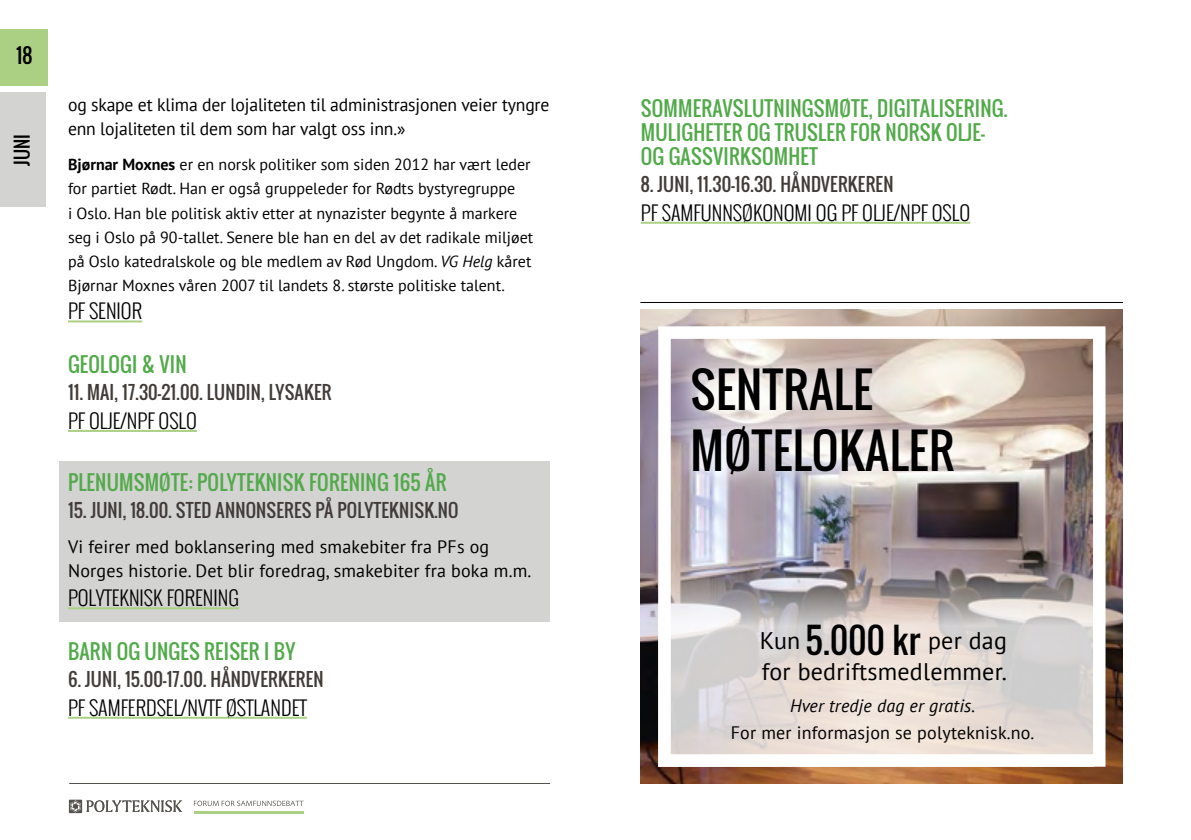
<style>
.page{position:relative;width:1191px;height:840px;background:#fff}
.page>*{position:absolute;margin:0;border:0;box-sizing:border-box;transform-origin:0 0}
.t1{font:46.6px/61px "Oswald";letter-spacing:.01em;color:#000}
.t2{font:24px/30.2px "PT Sans";letter-spacing:.01em;color:#000}
.t3{font:20px/24px "Oswald";letter-spacing:.01em;color:#52aa4a}
.t4{font:300 20px "Oswald";color:#000}
.t5{font:20px "Oswald";color:#000}
.t6{font:18px "Oswald";letter-spacing:.01em;color:#413c38}
.t7{font:18px/24px "PT Sans";letter-spacing:.01em;color:#000}
.t8{font:18px/24px "PT Sans";letter-spacing:-.01em;color:#000}
.t9{font:italic 18px "PT Sans";letter-spacing:.01em;color:#000}
.t10{font:18px "Oswald";color:#000}
.t11{font:16px/24px "PT Sans";color:#000}
.s1{font-weight:700}
.s2{font-style:italic}
.s3{font-family:"Oswald";font-size:34px}
</style>
<div class="page">
<div style="left:0;top:29px;width:47px;height:57px;background:#acd083"></div>
<div style="left:69px;top:799px;width:13px;height:13px;background:#55524e"></div>
<svg style="left:70px;top:799px;width:112px;height:13px"></svg>
<svg style="left:194px;top:800px;width:110px;height:5px"></svg>
<hr style="left:194px;top:810px;width:110px;height:2px;background:#acd083">
<hr style="left:69px;top:782px;width:481px;height:1px;background:#55524e">
<div style="left:60px;top:460px;width:490px;height:161px;background:#d3d3d2"></div>
<div style="left:0;top:93px;width:46px;height:114px;background:#d3d3d2"></div>
<hr style="left:68px;top:320px;width:74px;height:2px;background:#acd083">
<hr style="left:68px;top:429px;width:129px;height:2px;background:#acd083">
<hr style="left:68px;top:607px;width:171px;height:2px;background:#acd083">
<hr style="left:68px;top:716px;width:239px;height:2px;background:#acd083">
<hr style="left:641px;top:222px;width:329px;height:2px;background:#acd083">
<img style="left:641px;top:309px;width:482px;height:474px">
<hr style="left:640px;top:302px;width:483px;height:1px;background:#000">
<div style="left:671px;top:346px;width:303px;height:147px;background:#fff;opacity:.75"></div>
<div style="left:658px;top:326px;width:447px;height:440px;border:12px solid #fff"></div>
<svg style="left:658px;top:553px;width:436px;height:213px;background:#d2cbc8"></svg>
<p class="t5" style="left:16px;top:41px;width:18px">18</p>
<p class="t10" style="left:9px;top:166px;width:34px;rotate:-90deg">JUNI</p>
<p class="t8" style="left:68px;top:92px;width:483px">og skape et klima der lojaliteten til administrasjonen veier tyngre enn lojaliteten til dem som har valgt oss inn.»</p>
<p class="t11" style="left:68px;top:152px;width:467px"><span class="s1">Bjørnar Moxnes</span> er en norsk politiker som siden 2012 har vært leder for partiet Rødt. Han er også gruppeleder for Rødts bystyregruppe<br>i Oslo. Han ble politisk aktiv etter at nynazister begynte å markere seg i Oslo på 90-tallet. Senere ble han en del av det radikale miljøet på Oslo katedralskole og ble medlem av Rød Ungdom. <span class="s2">VG Helg</span> kåret Bjørnar Moxnes våren 2007 til landets 8. største politiske talent.</p>
<p class="t4" style="left:68px;top:296px;width:76px">PF SENIOR</p>
<p class="t3" style="left:68px;top:352px;width:120px">GEOLOGI &amp; VIN</p>
<p class="t6" style="left:68px;top:378px;width:265px">11. MAI, 17.30–21.00. LUNDIN, LYSAKER</p>
<p class="t4" style="left:68px;top:406px;width:130px">PF OLJE/NPF OSLO</p>
<p class="t3" style="left:68px;top:470px;width:380px">PLENUMSMØTE: POLYTEKNISK FORENING 165 ÅR</p>
<p class="t6" style="left:68px;top:496px;width:392px">15. JUNI, 18.00. STED ANNONSERES PÅ POLYTEKNISK.NO</p>
<p class="t7" style="left:68px;top:534px;width:465px">Vi feirer med boklansering med smakebiter fra PFs og<br>Norges historie. Det blir foredrag, smakebiter fra boka m.m.</p>
<p class="t4" style="left:68px;top:583px;width:172px">POLYTEKNISK FORENING</p>
<p class="t3" style="left:68px;top:639px;width:229px">BARN OG UNGES REISER I BY</p>
<p class="t6" style="left:68px;top:665px;width:257px">6. JUNI, 15.00–17.00. HÅNDVERKEREN</p>
<p class="t4" style="left:68px;top:692px;width:240px">PF SAMFERDSEL/NVTF ØSTLANDET</p>
<p class="t3" style="left:641px;top:96px;width:368px">SOMMERAVSLUTNINGSMØTE, DIGITALISERING.<br>MULIGHETER OG TRUSLER FOR NORSK OLJE-<br>OG GASSVIRKSOMHET</p>
<p class="t6" style="left:641px;top:170px;width:254px">8. JUNI, 11.30–16.30. HÅNDVERKEREN</p>
<p class="t4" style="left:641px;top:198px;width:331px">PF SAMFUNNSØKONOMI OG PF OLJE/NPF OSLO</p>
<h1 class="t1" style="left:690px;top:359px;width:265px">SENTRALE<br>MØTELOKALER</h1>
<h2 class="t2" style="left:760px;top:625px;width:249px">Kun <span class="s3">5.000 kr</span> per dag for bedriftsmedlemmer.</h2>
<p class="t9" style="left:790px;top:693px;width:187px">Hver tredje dag er gratis.</p>
<p class="t7" style="left:731px;top:720px;width:305px">For mer informasjon se polyteknisk.no.</p>
</div>
